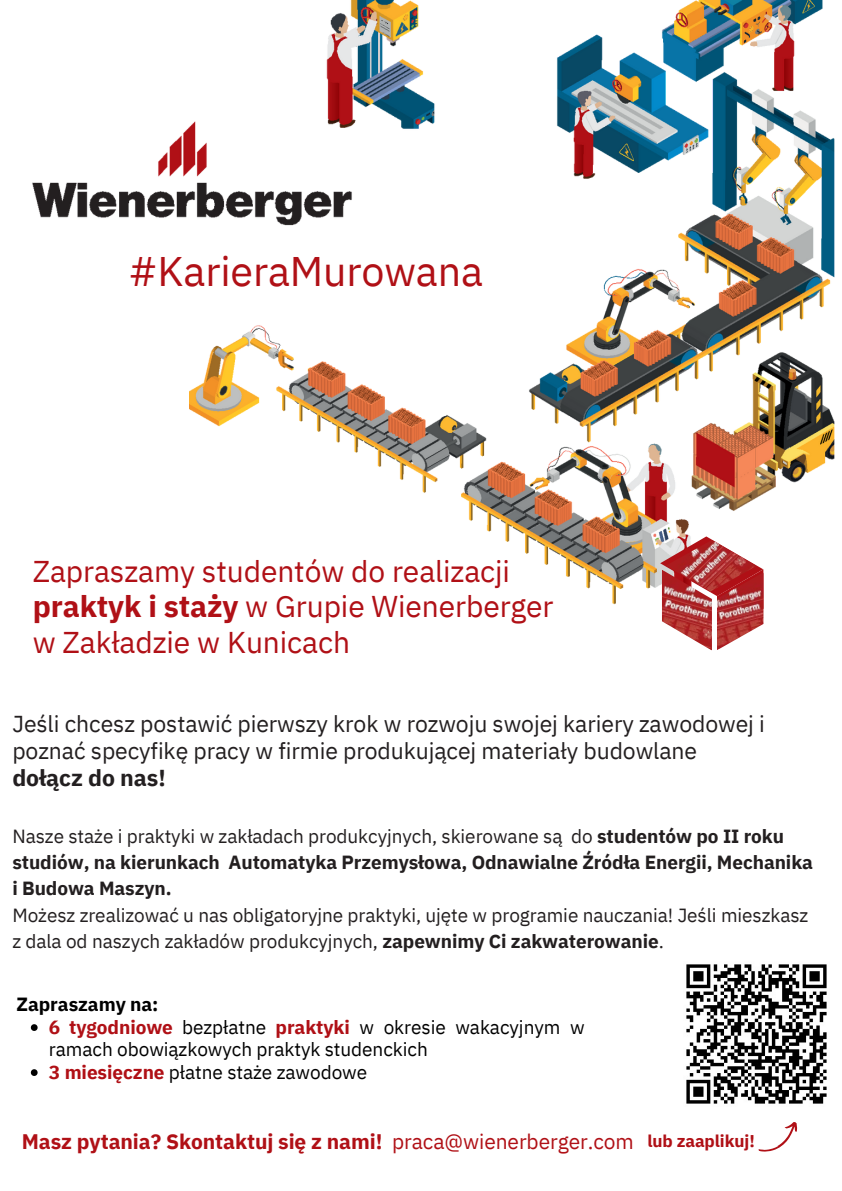
<style>
.page{position:relative;width:842px;height:1191px;background:#fff}
.page>*{position:absolute;margin:0;border:0;box-sizing:border-box;transform-origin:0 0}
.t1{font:41.2px "IBM Plex Sans";letter-spacing:-.005em;color:#b01016}
.t2{font:30px/35.2px "IBM Plex Sans";letter-spacing:-.005em;color:#b01016}
.t3{font:23px/27px "IBM Plex Sans";letter-spacing:-.005em;color:#231f20}
.t4{font:700 23px "IBM Plex Sans";letter-spacing:-.005em;color:#231f20}
.t5{font:700 21px "IBM Plex Sans";letter-spacing:-.005em;color:#b01016}
.t6{font:700 19px/26.2px "IBM Plex Sans";letter-spacing:-.005em;color:#231f20}
.t7{font:19px/26.2px "IBM Plex Sans";letter-spacing:-.005em;color:#231f20}
.t8{font:19px/22.5px "IBM Plex Sans";letter-spacing:-.005em;color:#000}
.t9{font:700 19px "IBM Plex Sans";letter-spacing:-.005em;color:#000}
.t10{font:700 17px "IBM Plex Sans";letter-spacing:-.005em;color:#b01016}
.s1{font-weight:700}
.s2{font-weight:400}
.s3{font-weight:700;color:#b01016}
</style>
<div class="page">
<img style="left:32px;top:127px;width:157px;height:91px">
<img style="left:189px;top:0;width:646px;height:611px">
<img style="left:685px;top:635px;width:27px;height:15px">
<img style="left:717px;top:635px;width:27px;height:15px">
<svg style="left:660px;top:536px;width:103px;height:99px"></svg>
<img style="left:666px;top:540px;width:91px;height:51px">
<img style="left:686px;top:964px;width:141px;height:140px">
<svg style="left:758px;top:1122px;width:40px;height:30px"></svg>
<svg style="left:31px;top:1024px;width:7px;height:6px"></svg>
<svg style="left:31px;top:1069px;width:7px;height:6px"></svg>
<p class="t1" style="left:128px;top:244px;width:356px">#KarieraMurowana</p>
<p class="t2" style="left:33px;top:553px;width:522px">Zapraszamy studentów do realizacji <span class="s1">praktyk i staży</span> w Grupie Wienerberger w Zakładzie w Kunicach</p>
<p class="t3" style="left:12px;top:710px;width:754px">Jeśli chcesz postawić pierwszy krok w rozwoju swojej kariery zawodowej i poznać specyfikę pracy w firmie produkującej materiały budowlane</p>
<p class="t4" style="left:12px;top:762px;width:155px">dołącz do nas!</p>
<p class="t6" style="left:12px;top:822px;width:802px"><span class="s2">Nasze staże i praktyki w zakładach produkcyjnych, skierowane są do</span> studentów po II roku studiów, na kierunkach Automatyka Przemysłowa, Odnawialne Źródła Energii, Mechanika i Budowa Maszyn.</p>
<p class="t7" style="left:12px;top:901px;width:797px">Możesz zrealizować u nas obligatoryjne praktyki, ujęte w programie nauczania! Jeśli mieszkasz z dala od naszych zakładów produkcyjnych, <span class="s1">zapewnimy Ci zakwaterowanie</span>.</p>
<p class="t9" style="left:17px;top:991px;width:143px">Zapraszamy na:</p>
<p class="t8" style="left:49px;top:1015px;width:537px"><span class="s3">6 tygodniowe</span> bezpłatne <span class="s3">praktyki</span> w okresie wakacyjnym w ramach obowiązkowych praktyk studenckich</p>
<p class="t8" style="left:49px;top:1060px;width:320px"><span class="s3">3 miesięczne</span> płatne staże zawodowe</p>
<p class="t5" style="left:22px;top:1127px;width:614px">Masz pytania? Skontaktuj się z nami! <span class="s2">praca@wienerberger.com</span></p>
<p class="t10" style="left:647px;top:1129px;width:109px">lub zaaplikuj!</p>
</div>
